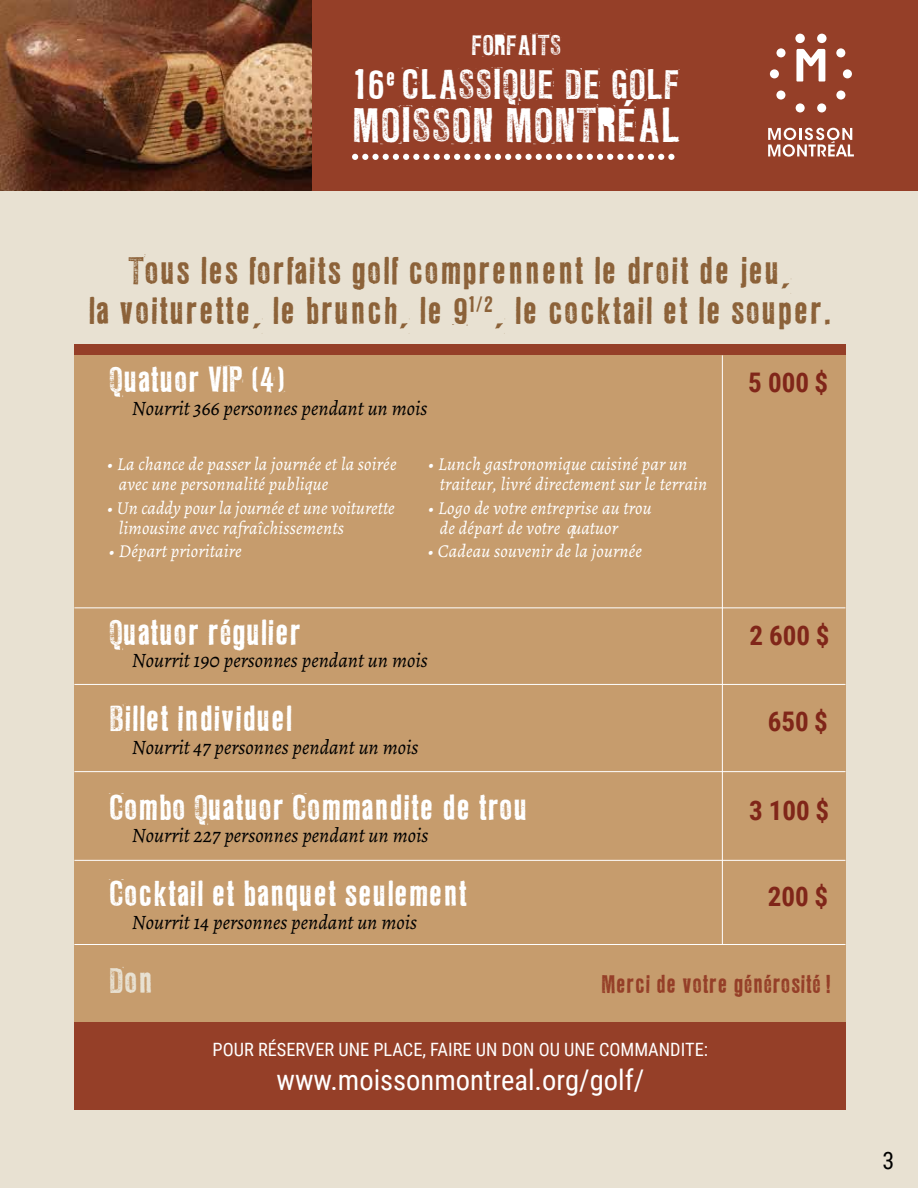
<style>
.page{position:relative;width:918px;height:1188px;background:#e8e1d2}
.page>*{position:absolute;margin:0;border:0;box-sizing:border-box;transform-origin:0 0}
.t1{font:43.2px "LL Rubber Grotesque";color:#fff}
.t2{font:37.5px "LL Rubber Grotesque";color:#fff}
.t3{font:33.9px/40px "LL Rubber Grotesque";color:#8c6239;text-align:center}
.t4{font:31.8px "LL Rubber Grotesque";letter-spacing:-.02em;color:#fff}
.t5{font:31.8px "LL Rubber Grotesque";color:#e8e1d2}
.t6{font:28.5px "Roboto Condensed";color:#fff}
.t7{font:700 27px "Roboto Condensed";color:#802619}
.t8{font:25.5px "LL Rubber Grotesque";color:#fff}
.t9{font:24px "Roboto Condensed";color:#000}
.t10{font:22.8px "LL Rubber Grotesque";letter-spacing:-.02em;color:#953f28}
.t11{font:italic 20.4px "Alegreya";color:#000}
.t12{font:18.3px "Roboto Condensed";color:#fff}
.t13{font:italic 18.15px/20.5px "Alegreya";letter-spacing:.01em;color:#fff}
</style>
<div class="page">
<div style="left:74px;top:1022px;width:771px;height:88px;background:#953f28"></div>
<div style="left:74px;top:344px;width:771px;height:11px;background:#953f28"></div>
<div style="left:74px;top:355px;width:771px;height:667px;background:#c69c6d"></div>
<div style="left:0;top:0;width:918px;height:190px;background:#953f28"></div>
<img style="left:0;top:0;width:311px;height:191px">
<svg style="left:352px;top:154px;width:16px;height:6px"></svg>
<div style="left:372px;top:154px;width:7px;height:6px;background:#fff;border-radius:50%"></div>
<svg style="left:383px;top:154px;width:36px;height:6px"></svg>
<div style="left:423px;top:154px;width:7px;height:6px;background:#fff;border-radius:50%"></div>
<svg style="left:434px;top:154px;width:36px;height:6px"></svg>
<div style="left:474px;top:154px;width:7px;height:6px;background:#fff;border-radius:50%"></div>
<svg style="left:485px;top:154px;width:36px;height:6px"></svg>
<div style="left:525px;top:154px;width:7px;height:6px;background:#fff;border-radius:50%"></div>
<svg style="left:536px;top:154px;width:36px;height:6px"></svg>
<div style="left:576px;top:154px;width:7px;height:6px;background:#fff;border-radius:50%"></div>
<svg style="left:587px;top:154px;width:77px;height:6px"></svg>
<div style="left:668px;top:154px;width:7px;height:6px;background:#fff;border-radius:50%"></div>
<svg style="left:768px;top:128px;width:86px;height:29px"></svg>
<svg style="left:796px;top:49px;width:29px;height:33px"></svg>
<div style="left:776px;top:48px;width:10px;height:9px;background:#fff;border-radius:50%"></div>
<div style="left:795px;top:34px;width:10px;height:9px;background:#fff;border-radius:50%"></div>
<div style="left:817px;top:34px;width:10px;height:9px;background:#fff;border-radius:50%"></div>
<div style="left:770px;top:69px;width:9px;height:9px;background:#fff;border-radius:50%"></div>
<div style="left:776px;top:91px;width:9px;height:9px;background:#fff;border-radius:50%"></div>
<div style="left:796px;top:103px;width:9px;height:9px;background:#fff;border-radius:50%"></div>
<div style="left:836px;top:48px;width:9px;height:9px;background:#fff;border-radius:50%"></div>
<div style="left:843px;top:69px;width:9px;height:9px;background:#fff;border-radius:50%"></div>
<div style="left:836px;top:91px;width:9px;height:9px;background:#fff;border-radius:50%"></div>
<div style="left:817px;top:103px;width:9px;height:9px;background:#fff;border-radius:50%"></div>
<h3 class="t8" style="left:472px;top:29px;width:92px">FORFAITS</h3>
<h2 class="t2" style="left:354px;top:61px;width:328px">16<sup>e</sup> CLASSIQUE DE GOLF</h2>
<h1 class="t1" style="left:352px;top:99px;width:330px">MOISSON MONTRÉAL</h1>
<h3 class="t3" style="left:88px;top:251px;width:745px">Tous les forfaits golf comprennent le droit de jeu,<br>la voiturette, le brunch, le 9<sup>1/2</sup>, le cocktail et le souper.</h3>
<h3 class="t4" style="left:109px;top:360px;width:178px">Quatuor VIP (4)</h3>
<h3 class="t7" style="left:748px;top:364px;width:81px">5 000 $</h3>
<p class="t11" style="left:132px;top:396px;width:297px">Nourrit 366 personnes pendant un mois</p>
<p class="t13" style="left:119px;top:453px;width:279px;text-indent:-12px">• La chance de passer la journée et la soirée avec une personnalité publique</p>
<p class="t13" style="left:119px;top:497px;width:277px;text-indent:-12px">• Un caddy pour la journée et une voiturette limousine avec rafraîchissements</p>
<p class="t13" style="left:440px;top:453px;width:269px;text-indent:-12px">• Lunch gastronomique cuisiné par un traiteur, livré directement sur le terrain</p>
<p class="t13" style="left:440px;top:497px;width:213px;text-indent:-12px">• Logo de votre entreprise au trou de départ de votre quatuor</p>
<p class="t13" style="left:109px;top:541px;width:134px">• Départ prioritaire</p>
<p class="t13" style="left:428px;top:541px;width:216px">• Cadeau souvenir de la journée</p>
<h3 class="t4" style="left:109px;top:613px;width:194px">Quatuor régulier</h3>
<h3 class="t7" style="left:749px;top:616px;width:81px">2 600 $</h3>
<p class="t11" style="left:132px;top:648px;width:297px">Nourrit 190 personnes pendant un mois</p>
<h3 class="t4" style="left:109px;top:699px;width:185px">Billet individuel</h3>
<h3 class="t7" style="left:768px;top:702px;width:62px">650 $</h3>
<p class="t11" style="left:132px;top:734px;width:288px">Nourrit 47 personnes pendant un mois</p>
<h3 class="t4" style="left:109px;top:788px;width:421px">Combo Quatuor Commandite de trou</h3>
<h3 class="t7" style="left:749px;top:791px;width:81px">3 100 $</h3>
<p class="t11" style="left:132px;top:823px;width:298px">Nourrit 227 personnes pendant un mois</p>
<h3 class="t4" style="left:109px;top:874px;width:360px">Cocktail et banquet seulement</h3>
<h3 class="t7" style="left:768px;top:878px;width:62px">200 $</h3>
<p class="t11" style="left:132px;top:910px;width:287px">Nourrit 14 personnes pendant un mois</p>
<h3 class="t5" style="left:109px;top:961px;width:46px">Don</h3>
<p class="t10" style="left:601px;top:970px;width:232px">Merci de votre générosité !</p>
<p class="t12" style="left:213px;top:1037px;width:497px">POUR RÉSERVER UNE PLACE, FAIRE UN DON OU UNE COMMANDITE:</p>
<h3 class="t6" style="left:277px;top:1060px;width:369px">www.moissonmontreal.org/golf/</h3>
<h3 class="t9" style="left:883px;top:1143px;width:13px">3</h3>
</div>
